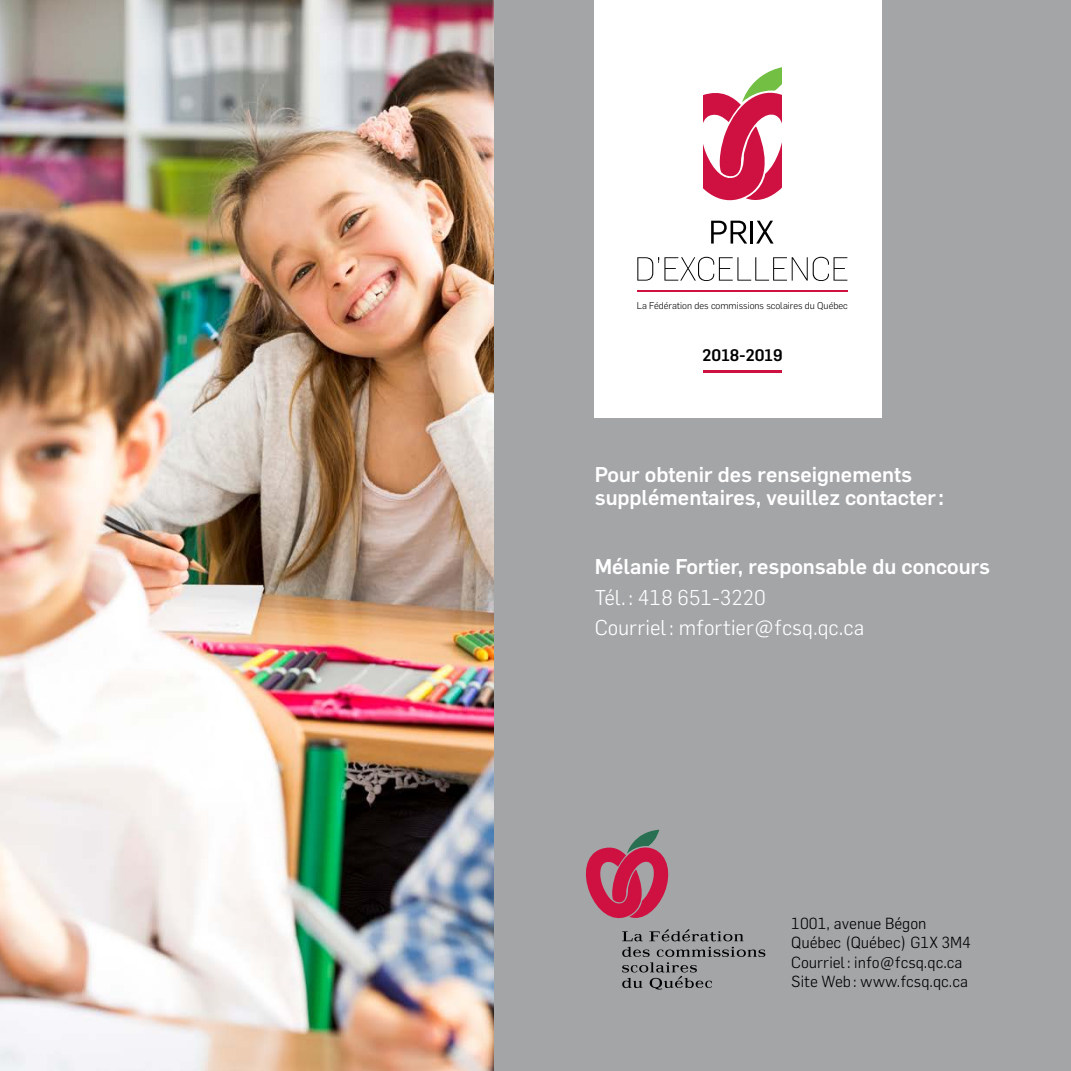
<style>
.page{position:relative;width:1071px;height:1071px;background:#fff}
.page>*{position:absolute;margin:0;border:0;box-sizing:border-box;transform-origin:0 0}
.t1{font:500 21px/22.6px "Flama";color:#fff}
.t2{font:300 21px/30.4px "Flama";color:#fff}
.t3{font:500 16.45px "Flama";color:#000}
.t4{font:300 15.75px/19.2px "Flama";color:#000}
.t5{font:300 9.62px "Flama";color:#000}
</style>
<div class="page">
<div style="left:493px;top:0;width:578px;height:1071px;background:#a3a5a7"></div>
<div style="left:595px;top:0;width:287px;height:417px;background:#fff"></div>
<svg style="left:711px;top:221px;width:36px;height:23px"></svg>
<hr style="left:751px;top:221px;width:2px;height:23px;background:#000">
<svg style="left:756px;top:221px;width:18px;height:23px"></svg>
<svg style="left:637px;top:257px;width:210px;height:24px"></svg>
<hr style="left:703px;top:370px;width:79px;height:3px;background:#ce1141">
<hr style="left:637px;top:290px;width:210px;height:1px;background:#ce1141">
<svg style="left:703px;top:67px;width:78px;height:134px"></svg>
<img style="left:0;top:0;width:493px;height:1071px">
<svg style="left:586px;top:830px;width:83px;height:89px"></svg>
<svg style="left:622px;top:931px;width:21px;height:10px"></svg>
<svg style="left:649px;top:929px;width:94px;height:12px"></svg>
<svg style="left:622px;top:947px;width:143px;height:43px"></svg>
<p class="t5" style="left:637px;top:299px;width:213px">La Fédération des commissions scolaires du Québec</p>
<p class="t3" style="left:702px;top:343px;width:82px">2018-2019</p>
<p class="t1" style="left:595px;top:462px;width:351px">Pour obtenir des renseignements supplémentaires, veuillez contacter :</p>
<p class="t1" style="left:595px;top:554px;width:397px">Mélanie Fortier, responsable du concours</p>
<p class="t2" style="left:595px;top:581px;width:271px">Tél. : 418 651-3220<br>Courriel: mfortier@fcsq.qc.ca</p>
<p class="t4" style="left:791px;top:914px;width:181px">1001, avenue Bégon<br>Québec (Québec) G1X 3M4<br>Courriel: info@fcsq.qc.ca<br>Site Web: www.fcsq.qc.ca</p>
</div>
